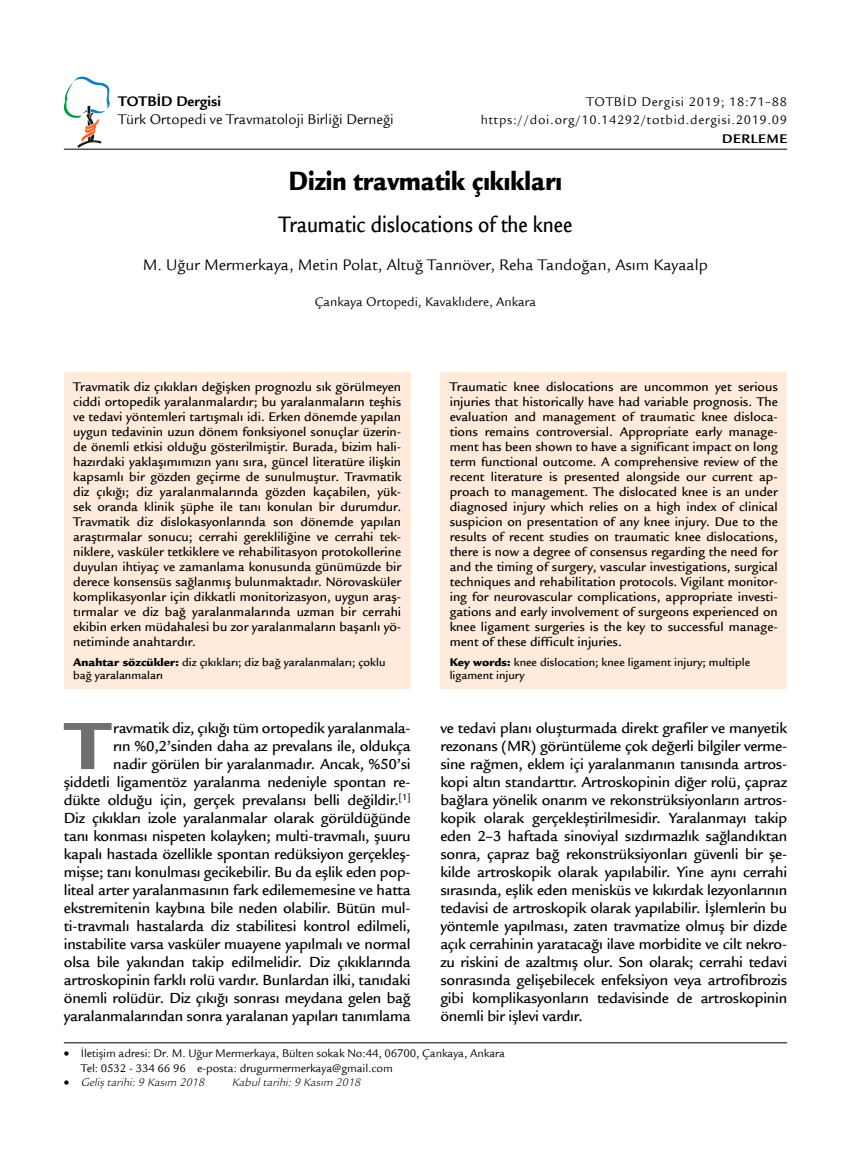
<style>
.page{position:relative;width:851px;height:1149px;background:#fff}
.page>*{position:absolute;margin:0;border:0;box-sizing:border-box;transform-origin:0 0}
.t1{font:900 72.6px "Legacy Sans Std";color:#706f6f}
.t2{font:900 28.5px "Legacy Sans Std";color:#000;scale:.85 1}
.t3{font:500 24px "Legacy Sans Std";color:#000;scale:.85 1}
.t4{font:16.5px "Legacy Sans Std";color:#000}
.t5{font:500 15.75px/18px "Legacy Sans Std";letter-spacing:-.015em;color:#000;text-align:justify}
.t6{font:15px "Legacy Sans Std";color:#000}
.t7{font:700 15px "Legacy Sans Std";color:#000}
.t8{font:500 13.5px/15px "Legacy Sans Std";color:#000;text-align:justify}
.t9{font:13.5px/18.5px "Legacy Sans Std";letter-spacing:.05em;color:#000;text-align:right}
.t10{font:13.5px "Legacy Sans Std";color:#000}
.t11{font:700 13.5px "Legacy Sans Std";letter-spacing:.05em;color:#000}
.t12{font:500 12px/13.5px "Legacy Sans Std";color:#000}
.t13{font:12px/14.4px "Legacy Sans Std";letter-spacing:-.01em;color:#000}
.t14{font:italic 12px "ITC Legacy Sans Std";color:#000}
.s1{font-weight:900}
</style>
<div class="page">
<hr style="left:64px;top:1042px;width:723px;height:1px;background:#000">
<hr style="left:64px;top:149px;width:723px;height:1px;background:#000">
<svg style="left:64px;top:77px;width:46px;height:70px"></svg>
<div style="left:64px;top:372px;width:346px;height:316px;background:#feebdc"></div>
<div style="left:440px;top:372px;width:347px;height:316px;background:#feebdc"></div>
<p class="t7" style="left:118px;top:93px;width:104px">TOTBİD Dergisi</p>
<p class="t6" style="left:118px;top:111px;width:277px">Türk Ortopedi ve Travmatoloji Birliği Derneği</p>
<p class="t9" style="left:480px;top:92px;width:308px">TOTBİD Dergisi 2019; 18:71–88 https://doi.org/10.14292/totbid.dergisi.2019.09</p>
<p class="t11" style="left:722px;top:131px;width:67px">DERLEME</p>
<h2 class="t2" style="left:289px;top:164px;width:323px">Dizin travmatik çıkıkları</h2>
<h3 class="t3" style="left:279px;top:210px;width:347px">Traumatic dislocations of the knee</h3>
<p class="t4" style="left:143px;top:255px;width:566px">M. Uğur Mermerkaya, Metin Polat, Altuğ Tanrıöver, Reha Tandoğan, Asım Kayaalp</p>
<p class="t10" style="left:315px;top:294px;width:223px">Çankaya Ortopedi, Kavaklıdere, Ankara</p>
<p class="t8" style="left:73px;top:379px;width:329px">Travmatik diz çıkıkları değişken prognozlu sık görülmeyen ciddi ortopedik yaralanmalardır; bu yaralanmaların teşhis ve tedavi yöntemleri tartışmalı idi. Erken dönemde yapılan uygun tedavinin uzun dönem fonksiyonel sonuçlar üzerin&shy;de önemli etkisi olduğu gösterilmiştir. Burada, bizim hali&shy;hazırdaki yaklaşımımızın yanı sıra, güncel literatüre ilişkin kapsamlı bir gözden geçirme de sunulmuştur. Travmatik diz çıkığı; diz yaralanmalarında gözden kaçabilen, yük&shy;sek oranda klinik şüphe ile tanı konulan bir durumdur.<br>Travmatik diz dislokasyonlarında son dönemde yapılan araştırmalar sonucu; cerrahi gerekliliğine ve cerrahi tek&shy;niklere, vasküler tetkiklere ve rehabilitasyon protokollerine duyulan ihtiyaç ve zamanlama konusunda günümüzde bir derece konsensüs sağlanmış bulunmaktadır. Nörovasküler komplikasyonlar için dikkatli monitorizasyon, uygun araş&shy;tırmalar ve diz bağ yaralanmalarında uzman bir cerrahi ekibin erken müdahalesi bu zor yaralanmaların başarılı yö&shy;netiminde anahtardır.</p>
<p class="t12" style="left:73px;top:655px;width:314px"><span class="s1">Anahtar sözcükler:</span> diz çıkıkları; diz bağ yaralanmaları; çoklu bağ yaralanmaları</p>
<p class="t5" style="left:64px;top:719px;width:348px;text-align:right">ravmatik diz, çıkığı tüm ortopedik yaralanmala-<br>rın %0,2’sinden daha az prevalans ile, oldukça<br>nadir görülen bir yaralanmadır. Ancak, %50’si şiddetli ligamentöz yaralanma nedeniyle spontan re&shy;dükte olduğu için, gerçek prevalansı belli değildir.<sup>[1] </sup>Diz çıkıkları izole yaralanmalar olarak görüldüğünde tanı konması nispeten kolayken; multi-travmalı, şuuru kapalı hastada özellikle spontan redüksiyon gerçekleş&shy;mişse; tanı konulması gecikebilir. Bu da eşlik eden pop&shy;liteal arter yaralanmasının fark edilememesine ve hatta ekstremitenin kaybına bile neden olabilir. Bütün mul&shy;ti-travmalı hastalarda diz stabilitesi kontrol edilmeli, instabilite varsa vasküler muayene yapılmalı ve normal olsa bile yakından takip edilmelidir. Diz çıkıklarında artroskopinin farklı rolü vardır. Bunlardan ilki, tanıdaki önemli rolüdür. Diz çıkığı sonrası meydana gelen bağ yaralanmalarından sonra yaralanan yapıları tanımlama</p>
<h1 class="t1" style="left:65px;top:702px;width:47px">T</h1>
<p class="t8" style="left:449px;top:379px;width:329px">Traumatic knee dislocations are uncommon yet serious injuries that historically have had variable prognosis. The evaluation and management of traumatic knee disloca&shy;tions remains controversial. Appropriate early manage&shy;ment has been shown to have a significant impact on long term functional outcome. A comprehensive review of the recent literature is presented alongside our current ap&shy;proach to management. The dislocated knee is an under diagnosed injury which relies on a high index of clinical suspicion on presentation of any knee injury. Due to the results of recent studies on traumatic knee dislocations, there is now a degree of consensus regarding the need for and the timing of surgery, vascular investigations, surgical techniques and rehabilitation protocols. Vigilant monitor&shy;ing for neurovascular complications, appropriate investi&shy;gations and early involvement of surgeons experienced on knee ligament surgeries is the key to successful manage&shy;ment of these difficult injuries.</p>
<p class="t12" style="left:449px;top:655px;width:302px"><span class="s1">Key words:</span> knee dislocation; knee ligament injury; multiple ligament injury</p>
<p class="t5" style="left:440px;top:719px;width:348px">ve tedavi planı oluşturmada direkt grafiler ve manyetik rezonans (MR) görüntüleme çok değerli bilgiler verme&shy;sine rağmen, eklem içi yaralanmanın tanısında artros&shy;kopi altın standarttır. Artroskopinin diğer rolü, çapraz bağlara yönelik onarım ve rekonstrüksiyonların artros&shy;kopik olarak gerçekleştirilmesidir. Yaralanmayı takip eden 2–3 haftada sinoviyal sızdırmazlık sağlandıktan sonra, çapraz bağ rekonstrüksiyonları güvenli bir şe&shy;kilde artroskopik olarak yapılabilir. Yine aynı cerrahi sırasında, eşlik eden menisküs ve kıkırdak lezyonlarının tedavisi de artroskopik olarak yapılabilir. İşlemlerin bu yöntemle yapılması, zaten travmatize olmuş bir dizde açık cerrahinin yaratacağı ilave morbidite ve cilt nekro&shy;zu riskini de azaltmış olur. Son olarak; cerrahi tedavi sonrasında gelişebilecek enfeksiyon veya artrofibrozis gibi komplikasyonların tedavisinde de artroskopinin önemli bir işlevi vardır.</p>
<p class="t13" style="left:81px;top:1046px;width:426px;text-indent:-17px">• İletişim adresi: Dr. M. Uğur Mermerkaya, Bülten sokak No:44, 06700, Çankaya, Ankara<br>Tel: 0532 - 334 66 96 e-posta: drugurmermerkaya@gmail.com</p>
<p class="t14" style="left:64px;top:1075px;width:142px">• Geliş tarihi: 9 Kasım 2018</p>
<p class="t14" style="left:232px;top:1075px;width:130px">Kabul tarihi: 9 Kasım 2018</p>
</div>
